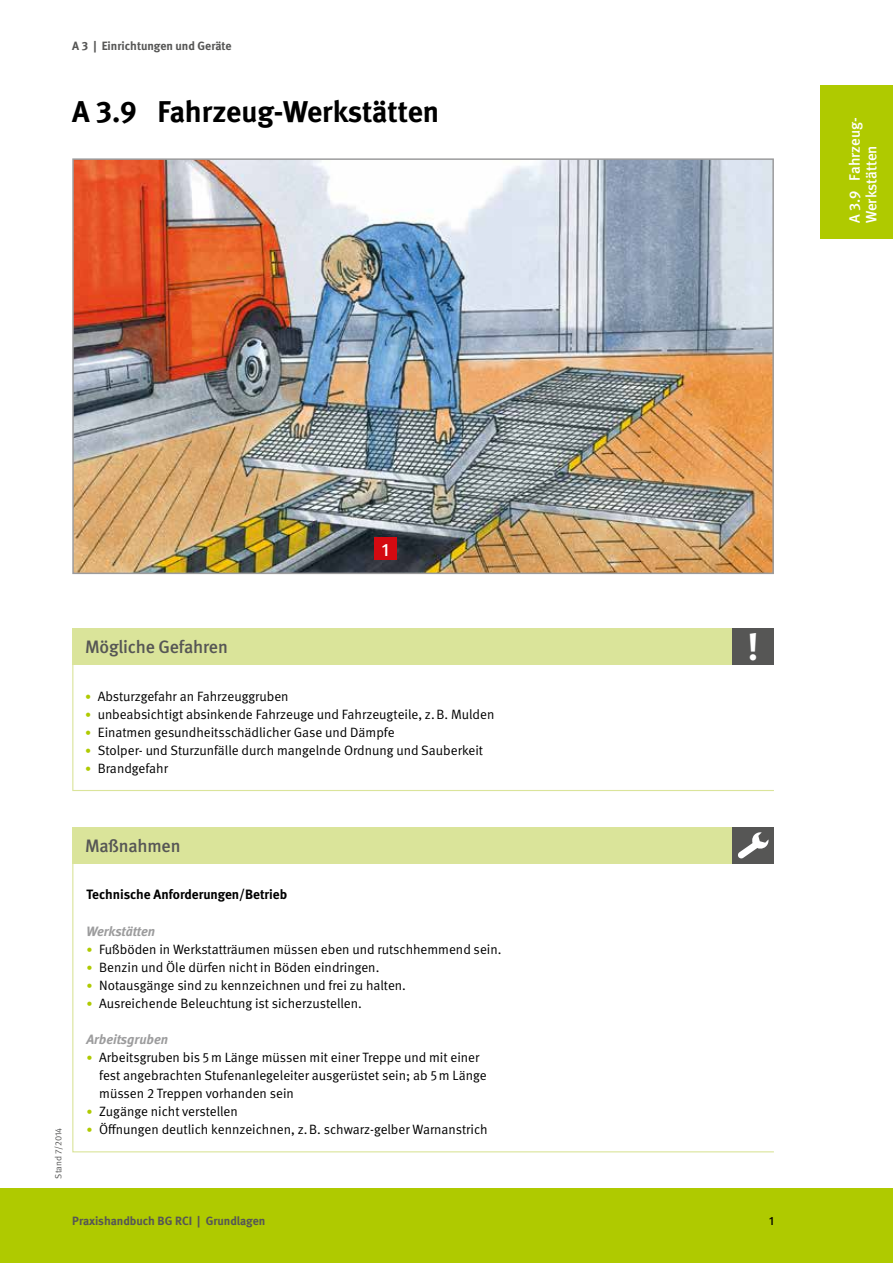
<style>
.page{position:relative;width:893px;height:1263px;background:#fff}
.page>*{position:absolute;margin:0;border:0;box-sizing:border-box;transform-origin:0 0}
.t1{font:700 38.1px "DGUV Meta";color:#fff}
.t2{font:700 30px "DGUV Meta";color:#000}
.t3{font:500 18px "DGUV Meta";letter-spacing:-.01em;color:#565655}
.t4{font:500 18px "DGUV Meta";color:#fff}
.t5{font:500 15px/16.5px "DGUV Meta";letter-spacing:-.005em;color:#fff}
.t6{font:13.5px/18.1px "DGUV Meta";color:#000}
.t7{font:700 13.5px "DGUV Meta";color:#000}
.t8{font:italic 700 13.5px "DGUV Meta";color:#9c9c9d}
.t9{font:700 12px "DGUV Meta";color:#565655}
.t10{font:500 12px "DGUV Meta";color:#000}
.t11{font:9px "DGUV Meta";color:#565655}
.s1{font-size:12px;color:#afca00}
</style>
<div class="page">
<div style="left:0;top:1188px;width:893px;height:75px;background:#afca00"></div>
<img style="left:75px;top:161px;width:696px;height:410px">
<div style="left:72px;top:158px;width:702px;height:416px;border:2px solid #9c9c9d"></div>
<div style="left:374px;top:538px;width:22px;height:22px;background:#d40a11"></div>
<svg style="left:72px;top:664px;width:702px;height:127px"></svg>
<div style="left:72px;top:628px;width:702px;height:36px;background:#dae49a"></div>
<div style="left:732px;top:628px;width:42px;height:36px;background:#565655"></div>
<svg style="left:72px;top:863px;width:702px;height:290px"></svg>
<div style="left:72px;top:827px;width:702px;height:36px;background:#dae49a"></div>
<div style="left:732px;top:827px;width:42px;height:36px;background:#565655"></div>
<svg style="left:738px;top:832px;width:31px;height:27px"></svg>
<div style="left:821px;top:85px;width:72px;height:153px;background:#afca00"></div>
<p class="t9" style="left:72px;top:39px;width:161px">A 3 | Einrichtungen und Geräte</p>
<h2 class="t2" style="left:72px;top:94px;width:368px">A 3.9 Fahrzeug-Werkstätten</h2>
<p class="t5" style="left:847px;top:223px;width:107px;rotate:-90deg">A 3.9 Fahrzeug-<br>Werkstätten</p>
<h3 class="t4" style="left:382px;top:539px;width:9px">1</h3>
<h3 class="t3" style="left:85px;top:636px;width:144px">Mögliche Gefahren</h3>
<h1 class="t1" style="left:748px;top:624px;width:13px">!</h1>
<p class="t6" style="left:85px;top:687px;width:205px"><span class="s1">•</span> Absturzgefahr an Fahrzeuggruben</p>
<p class="t6" style="left:85px;top:705px;width:411px"><span class="s1">•</span> unbeabsichtigt absinkende Fahrzeuge und Fahrzeugteile, z.B. Mulden</p>
<p class="t6" style="left:85px;top:723px;width:311px"><span class="s1">•</span> Einatmen gesundheitsschädlicher Gase und Dämpfe</p>
<p class="t6" style="left:85px;top:741px;width:400px"><span class="s1">•</span> Stolper- und Sturzunfälle durch mangelnde Ordnung und Sauberkeit</p>
<p class="t6" style="left:85px;top:759px;width:84px"><span class="s1">•</span> Brandgefahr</p>
<p class="t11" style="left:53px;top:1178px;width:52px;rotate:-90deg">Stand 7/2014</p>
<h3 class="t3" style="left:85px;top:835px;width:97px">Maßnahmen</h3>
<p class="t7" style="left:86px;top:887px;width:202px">Technische Anforderungen/Betrieb</p>
<p class="t8" style="left:86px;top:923px;width:70px">Werkstätten</p>
<p class="t6" style="left:86px;top:940px;width:416px"><span class="s1">•</span> Fußböden in Werkstatträumen müssen eben und rutschhemmend sein.</p>
<p class="t6" style="left:86px;top:958px;width:294px"><span class="s1">•</span> Benzin und Öle dürfen nicht in Böden eindringen.</p>
<p class="t6" style="left:86px;top:976px;width:321px"><span class="s1">•</span> Notausgänge sind zu kennzeichnen und frei zu halten.</p>
<p class="t6" style="left:86px;top:994px;width:277px"><span class="s1">•</span> Ausreichende Beleuchtung ist sicherzustellen.</p>
<p class="t8" style="left:86px;top:1031px;width:83px">Arbeitsgruben</p>
<p class="t6" style="left:99px;top:1049px;width:389px;text-indent:-13px"><span class="s1">•</span> Arbeitsgruben bis 5m Länge müssen mit einer Treppe und mit einer fest angebrachten Stufenanlegeleiter ausgerüstet sein; ab 5m Länge müssen 2 Treppen vorhanden sein</p>
<p class="t6" style="left:86px;top:1103px;width:153px"><span class="s1">•</span> Zugänge nicht verstellen</p>
<p class="t6" style="left:86px;top:1121px;width:403px"><span class="s1">•</span> Öffnungen deutlich kennzeichnen, z.B. schwarz-gelber Warnanstrich</p>
<p class="t9" style="left:72px;top:1213px;width:195px">Praxishandbuch BG RCI | Grundlagen</p>
<p class="t10" style="left:769px;top:1213px;width:6px">1</p>
</div>
